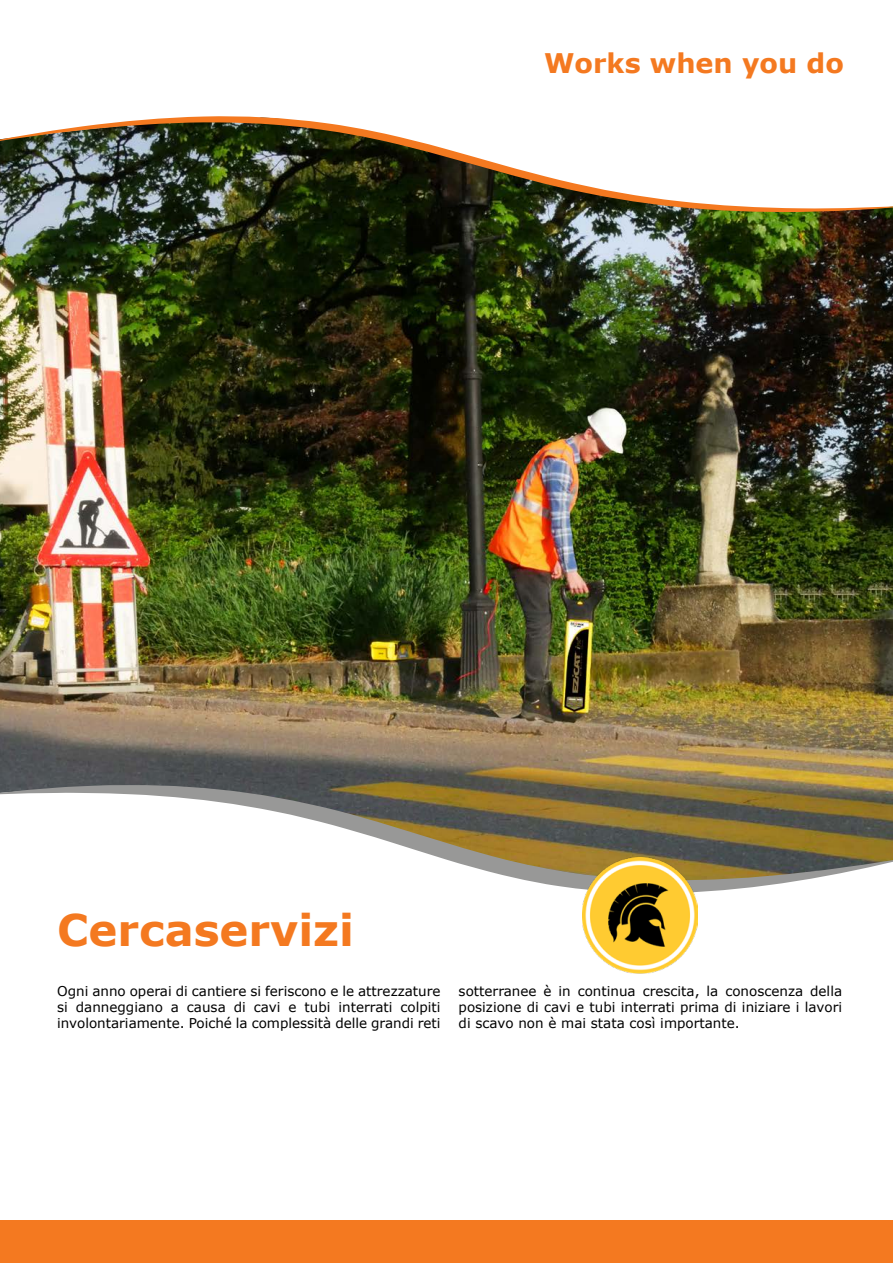
<style>
.page{position:relative;width:893px;height:1263px;background:#fff}
.page>*{position:absolute;margin:0;border:0;box-sizing:border-box;transform-origin:0 0}
.t1{font:700 43.5px "Verdana";color:#f47920}
.t2{font:700 27px "Verdana";color:#f47920}
.t3{font:13.5px/16.2px "Verdana";color:#000;text-align:justify}
</style>
<div class="page">
<div style="left:0;top:1221px;width:893px;height:42px;background:#f47920"></div>
<img style="left:0;top:212px;width:893px;height:573px">
<img style="left:0;top:116px;width:893px;height:96px">
<svg style="left:0;top:785px;width:893px;height:107px"></svg>
<img style="left:583px;top:858px;width:114px;height:116px">
<h2 class="t2" style="left:544px;top:44px;width:301px">Works when you do</h2>
<h1 class="t1" style="left:57px;top:899px;width:298px">Cercaservizi</h1>
<p class="t3" style="left:57px;top:982px;width:385px">Ogni anno operai di cantiere si feriscono e le attrezzature si danneggiano a causa di cavi e tubi interrati colpiti involontariamente. Poiché la complessità delle grandi reti</p>
<p class="t3" style="left:459px;top:982px;width:385px">sotterranee è in continua crescita, la conoscenza della posizione di cavi e tubi interrati prima di iniziare i lavori di scavo non è mai stata così importante.</p>
</div>
